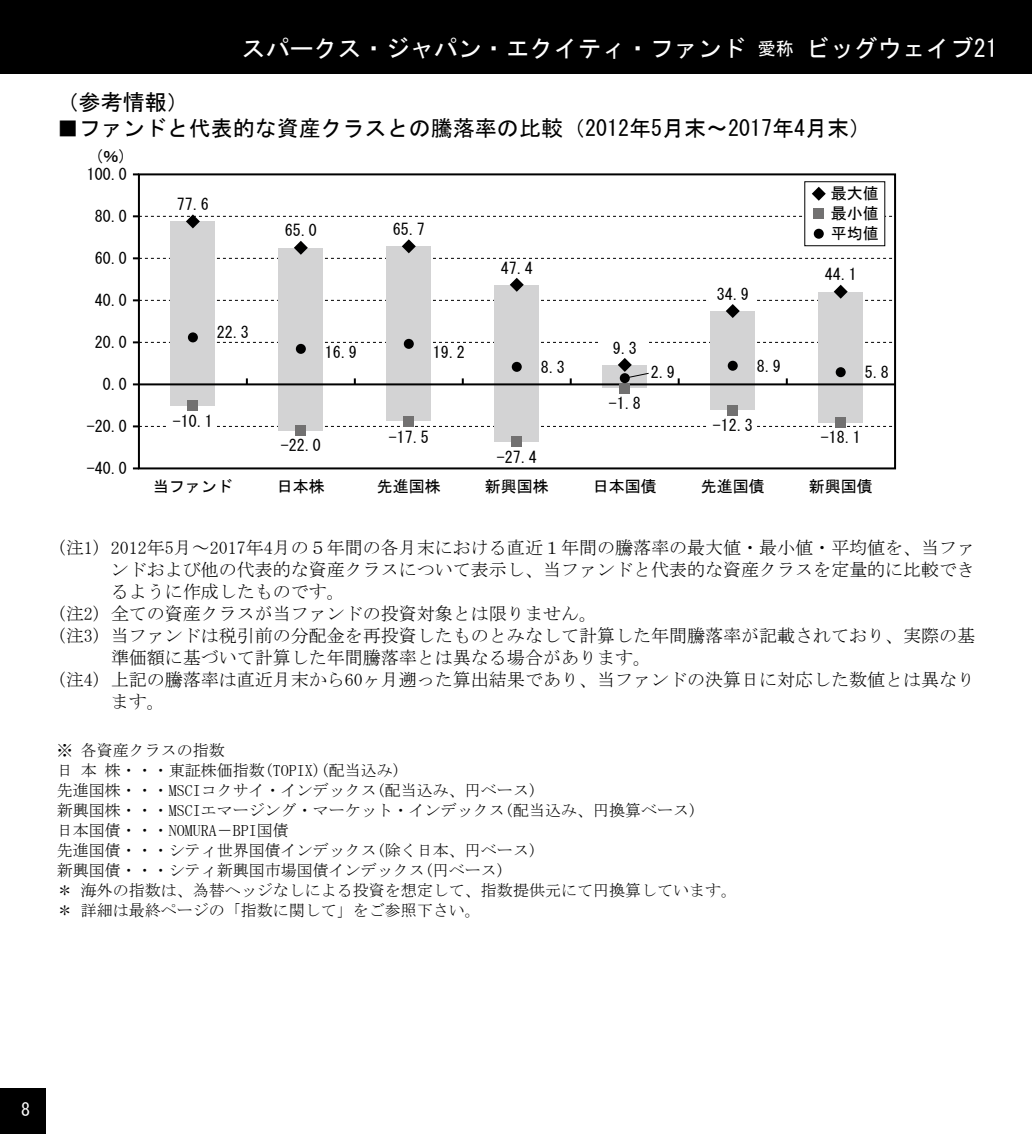
<style>
.page{position:relative;width:1032px;height:1134px;background:#fff}
.page>*{position:absolute;margin:0;border:0;box-sizing:border-box;transform-origin:0 0}
.t1{font:24px "MS Gothic";color:#fff}
.t2{font:22px "MS Gothic";color:#000}
.t3{font:18px "MS Mincho";color:#000}
.t4{font:18px "MS Gothic";color:#fff}
.t5{font:16px/20px "MS Mincho";color:#000}
.t6{font:16px "MS Gothic";color:#000}
.s1{font-size:18px}
</style>
<div class="page">
<div style="left:0;top:0;width:1032px;height:74px;background:#000"></div>
<div style="left:0;top:1089px;width:45px;height:45px;background:#000"></div>
<div style="left:138px;top:173px;width:758px;height:296px;border:2px solid #000"></div>
<div style="left:171px;top:384px;width:44px;height:22px;background:#d3d3d4"></div>
<div style="left:279px;top:384px;width:44px;height:47px;background:#d3d3d4"></div>
<div style="left:387px;top:384px;width:44px;height:37px;background:#d3d3d4"></div>
<div style="left:495px;top:384px;width:44px;height:58px;background:#d3d3d4"></div>
<svg style="left:603px;top:385px;width:44px;height:3px"></svg>
<div style="left:711px;top:384px;width:44px;height:26px;background:#d3d3d4"></div>
<div style="left:819px;top:384px;width:44px;height:38px;background:#d3d3d4"></div>
<div style="left:171px;top:221px;width:44px;height:163px;background:#d3d3d4"></div>
<div style="left:279px;top:248px;width:44px;height:136px;background:#d3d3d4"></div>
<div style="left:387px;top:246px;width:44px;height:138px;background:#d3d3d4"></div>
<div style="left:495px;top:285px;width:44px;height:99px;background:#d3d3d4"></div>
<div style="left:603px;top:365px;width:44px;height:19px;background:#d3d3d4"></div>
<div style="left:711px;top:311px;width:44px;height:73px;background:#d3d3d4"></div>
<div style="left:819px;top:292px;width:44px;height:92px;background:#d3d3d4"></div>
<svg style="left:133px;top:467px;width:6px;height:2px"></svg>
<svg style="left:133px;top:425px;width:762px;height:2px"></svg>
<svg style="left:133px;top:383px;width:6px;height:2px"></svg>
<svg style="left:133px;top:341px;width:762px;height:2px"></svg>
<svg style="left:133px;top:173px;width:6px;height:2px"></svg>
<hr style="left:139px;top:383px;width:756px;height:2px;background:#000">
<svg style="left:133px;top:214px;width:762px;height:14px"></svg>
<svg style="left:133px;top:239px;width:762px;height:20px"></svg>
<svg style="left:133px;top:278px;width:762px;height:40px"></svg>
<div style="left:188px;top:401px;width:10px;height:10px;background:#727171"></div>
<div style="left:296px;top:426px;width:10px;height:10px;background:#727171"></div>
<div style="left:404px;top:416px;width:10px;height:10px;background:#727171"></div>
<div style="left:512px;top:437px;width:10px;height:10px;background:#727171"></div>
<div style="left:728px;top:405px;width:10px;height:10px;background:#727171"></div>
<div style="left:836px;top:417px;width:10px;height:10px;background:#727171"></div>
<div style="left:620px;top:383px;width:10px;height:10px;background:#727171"></div>
<div style="left:188px;top:332px;width:10px;height:10px;background:#000;border-radius:50%"></div>
<div style="left:296px;top:344px;width:10px;height:10px;background:#000;border-radius:50%"></div>
<div style="left:404px;top:339px;width:10px;height:10px;background:#000;border-radius:50%"></div>
<div style="left:512px;top:362px;width:10px;height:10px;background:#000;border-radius:50%"></div>
<div style="left:728px;top:361px;width:10px;height:10px;background:#000;border-radius:50%"></div>
<div style="left:836px;top:367px;width:10px;height:10px;background:#000;border-radius:50%"></div>
<div style="left:620px;top:373px;width:10px;height:10px;background:#000;border-radius:50%"></div>
<div style="left:168px;top:421px;width:49px;height:22px;background:#fff"></div>
<div style="left:708px;top:280px;width:49px;height:22px;background:#fff"></div>
<div style="left:600px;top:334px;width:49px;height:22px;background:#fff"></div>
<div style="left:708px;top:418px;width:49px;height:21px;background:#fff"></div>
<svg style="left:618px;top:358px;width:31px;height:21px"></svg>
<div style="left:805px;top:182px;width:80px;height:64px;background:#fff"></div>
<div style="left:814px;top:209px;width:10px;height:10px;background:#727171"></div>
<svg style="left:812px;top:187px;width:14px;height:14px"></svg>
<div style="left:814px;top:229px;width:10px;height:10px;background:#000;border-radius:50%"></div>
<h1 class="t1" style="left:242px;top:36px;width:757px">スパークス・ジャパン・エクイティ・ファンド <span class="s1">愛称</span> ビッグウェイブ21</h1>
<p class="t2" style="left:57px;top:91px;width:133px">（参考情報）</p>
<p class="t2" style="left:57px;top:117px;width:816px">■ファンドと代表的な資産クラスとの騰落率の比較（2012年5月末～2017年4月末）</p>
<p class="t6" style="left:95px;top:148px;width:33px">(％)</p>
<p class="t6" style="left:87px;top:166px;width:41px">100.0</p>
<p class="t6" style="left:95px;top:208px;width:33px">80.0</p>
<p class="t6" style="left:95px;top:250px;width:33px">60.0</p>
<p class="t6" style="left:95px;top:292px;width:33px">40.0</p>
<p class="t6" style="left:95px;top:334px;width:33px">20.0</p>
<p class="t6" style="left:103px;top:376px;width:25px">0.0</p>
<p class="t6" style="left:87px;top:418px;width:41px">-20.0</p>
<p class="t6" style="left:87px;top:460px;width:41px">-40.0</p>
<p class="t6" style="left:177px;top:196px;width:33px">77.6</p>
<p class="t6" style="left:217px;top:324px;width:33px">22.3</p>
<p class="t6" style="left:173px;top:413px;width:41px">-10.1</p>
<p class="t6" style="left:285px;top:222px;width:33px">65.0</p>
<p class="t6" style="left:393px;top:221px;width:33px">65.7</p>
<p class="t6" style="left:325px;top:344px;width:33px">16.9</p>
<p class="t6" style="left:433px;top:344px;width:34px">19.2</p>
<p class="t6" style="left:281px;top:437px;width:41px">-22.0</p>
<p class="t6" style="left:389px;top:429px;width:41px">-17.5</p>
<p class="t6" style="left:501px;top:260px;width:33px">47.4</p>
<p class="t6" style="left:613px;top:340px;width:25px">9.3</p>
<p class="t6" style="left:541px;top:359px;width:25px">8.3</p>
<p class="t6" style="left:651px;top:364px;width:25px">2.9</p>
<p class="t6" style="left:609px;top:395px;width:33px">-1.8</p>
<p class="t6" style="left:497px;top:449px;width:41px">-27.4</p>
<p class="t6" style="left:717px;top:286px;width:33px">34.9</p>
<p class="t6" style="left:757px;top:358px;width:25px">8.9</p>
<p class="t6" style="left:713px;top:417px;width:41px">-12.3</p>
<p class="t6" style="left:831px;top:186px;width:49px">最大値</p>
<p class="t6" style="left:831px;top:226px;width:49px">平均値</p>
<p class="t6" style="left:831px;top:206px;width:49px">最小値</p>
<p class="t6" style="left:825px;top:266px;width:33px">44.1</p>
<p class="t6" style="left:865px;top:364px;width:25px">5.8</p>
<p class="t6" style="left:821px;top:429px;width:41px">-18.1</p>
<p class="t6" style="left:153px;top:478px;width:82px">当ファンド</p>
<p class="t6" style="left:277px;top:478px;width:49px">日本株</p>
<p class="t6" style="left:377px;top:478px;width:65px">先進国株</p>
<p class="t6" style="left:485px;top:478px;width:65px">新興国株</p>
<p class="t6" style="left:593px;top:478px;width:65px">日本国債</p>
<p class="t6" style="left:701px;top:478px;width:65px">先進国債</p>
<p class="t6" style="left:809px;top:478px;width:65px">新興国債</p>
<p class="t3" style="left:57px;top:538px;width:920px">(注1) 2012年5月～2017年4月の５年間の各月末における直近１年間の騰落率の最大値・最小値・平均値を、当ファ</p>
<p class="t3" style="left:111px;top:560px;width:866px">ンドおよび他の代表的な資産クラスについて表示し、当ファンドと代表的な資産クラスを定量的に比較でき</p>
<p class="t3" style="left:111px;top:582px;width:235px">るように作成したものです。</p>
<p class="t3" style="left:57px;top:604px;width:542px">(注2) 全ての資産クラスが当ファンドの投資対象とは限りません。</p>
<p class="t3" style="left:57px;top:626px;width:920px">(注3) 当ファンドは税引前の分配金を再投資したものとみなして計算した年間騰落率が記載されており、実際の基</p>
<p class="t3" style="left:111px;top:648px;width:542px">準価額に基づいて計算した年間騰落率とは異なる場合があります。</p>
<p class="t3" style="left:57px;top:670px;width:920px">(注4) 上記の騰落率は直近月末から60ヶ月遡った算出結果であり、当ファンドの決算日に対応した数値とは異なり</p>
<p class="t3" style="left:111px;top:692px;width:55px">ます。</p>
<p class="t5" style="left:57px;top:740px;width:682px">※ 各資産クラスの指数<br>日 本 株・・・東証株価指数(TOPIX)(配当込み)<br>先進国株・・・MSCIコクサイ・インデックス(配当込み、円ベース)<br>新興国株・・・MSCIエマージング・マーケット・インデックス(配当込み、円換算ベース)<br>日本国債・・・NOMURA－BPI国債<br>先進国債・・・シティ世界国債インデックス(除く日本、円ベース)<br>新興国債・・・シティ新興国市場国債インデックス(円ベース)<br>＊ 海外の指数は、為替ヘッジなしによる投資を想定して、指数提供元にて円換算しています。＊ 詳細は最終ページの「指数に関して」をご参照下さい。</p>
<p class="t4" style="left:21px;top:1101px;width:10px">8</p>
</div>
